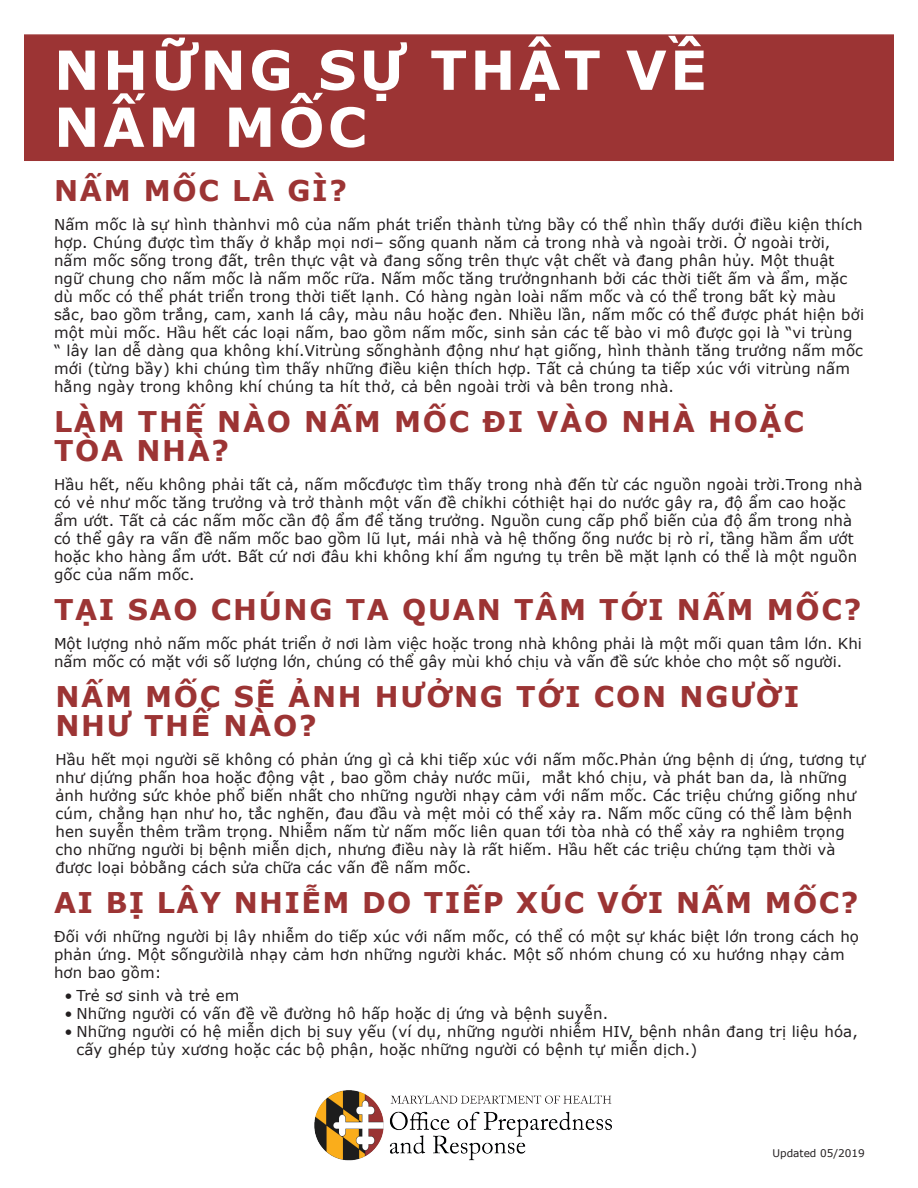
<style>
.page{position:relative;width:918px;height:1188px;background:#fff}
.page>*{position:absolute;margin:0;border:0;box-sizing:border-box;transform-origin:0 0}
.t1{font:700 54px/57px "Verdana";letter-spacing:.06em;color:#fff}
.t2{font:700 28.5px/28.5px "Verdana";letter-spacing:.06em;color:#9c3434}
.t3{font:15px/18px "Verdana";letter-spacing:.01em;color:#231f20}
.t4{font:10.5px "Verdana";color:#231f20}
</style>
<div class="page">
<div style="left:24px;top:34px;width:870px;height:127px;background:#9c3434;border:2px solid #9c3434"></div>
<img style="left:314px;top:1090px;width:297px;height:71px">
<p class="t1" style="left:54px;top:41px;width:655px">NHỮNG SỰ THẬT VỀ<br>NẤM MỐC</p>
<p class="t2" style="left:54px;top:176px;width:295px">NẤM MỐC LÀ GÌ?</p>
<p class="t3" style="left:54px;top:216px;width:812px">Nấm mốc là sự hình thànhvi mô của nấm phát triển thành từng bầy có thể nhìn thấy dưới điều kiện thích hợp. Chúng được tìm thấy ở khắp mọi nơi– sống quanh năm cả trong nhà và ngoài trời. Ở ngoài trời, nấm mốc sống trong đất, trên thực vật và đang sống trên thực vật chết và đang phân hủy. Một thuật ngữ chung cho nấm mốc là nấm mốc rữa. Nấm mốc tăng trưởngnhanh bởi các thời tiết ấm và ẩm, mặc dù mốc có thể phát triển trong thời tiết lạnh. Có hàng ngàn loài nấm mốc và có thể trong bất kỳ màu sắc, bao gồm trắng, cam, xanh lá cây, màu nâu hoặc đen. Nhiều lần, nấm mốc có thể được phát hiện bởi một mùi mốc. Hầu hết các loại nấm, bao gồm nấm mốc, sinh sản các tế bào vi mô được gọi là “vi trùng<br>“ lây lan dễ dàng qua không khí.Vitrùng sốnghành động như hạt giống, hình thành tăng trưởng nấm mốc mới (từng bầy) khi chúng tìm thấy những điều kiện thích hợp. Tất cả chúng ta tiếp xúc với vitrùng nấm hằng ngày trong không khí chúng ta hít thở, cả bên ngoài trời và bên trong nhà.</p>
<p class="t2" style="left:54px;top:407px;width:752px">LÀM THẾ NÀO NẤM MỐC ĐI VÀO NHÀ HOẶC<br>TÒA NHÀ?</p>
<p class="t3" style="left:54px;top:475px;width:810px">Hầu hết, nếu không phải tất cả, nấm mốcđược tìm thấy trong nhà đến từ các nguồn ngoài trời.Trong nhà có vẻ như mốc tăng trưởng và trở thành một vấn đề chỉkhi cóthiệt hại do nước gây ra, độ ẩm cao hoặc ẩm ướt. Tất cả các nấm mốc cần độ ẩm để tăng trưởng. Nguồn cung cấp phổ biến của độ ẩm trong nhà có thể gây ra vấn đề nấm mốc bao gồm lũ lụt, mái nhà và hệ thống ống nước bị rò rỉ, tầng hầm ẩm ướt hoặc kho hàng ẩm ướt. Bất cứ nơi đâu khi không khí ẩm ngưng tụ trên bề mặt lạnh có thể là một nguồn gốc của nấm mốc.</p>
<p class="t2" style="left:54px;top:595px;width:809px">TẠI SAO CHÚNG TA QUAN TÂM TỚI NẤM MỐC?</p>
<p class="t3" style="left:54px;top:635px;width:809px">Một lượng nhỏ nấm mốc phát triển ở nơi làm việc hoặc trong nhà không phải là một mối quan tâm lớn. Khi nấm mốc có mặt với số lượng lớn, chúng có thể gây mùi khó chịu và vấn đề sức khỏe cho một số người.</p>
<p class="t2" style="left:55px;top:682px;width:745px">NẤM MỐC SẼ ẢNH HƯỞNG TỚI CON NGƯỜI<br>NHƯ THẾ NÀO?</p>
<p class="t3" style="left:55px;top:751px;width:812px">Hầu hết mọi người sẽ không có phản ứng gì cả khi tiếp xúc với nấm mốc.Phản ứng bệnh dị ứng, tương tự như dịứng phấn hoa hoặc động vật , bao gồm chảy nước mũi, mắt khó chịu, và phát ban da, là những ảnh hưởng sức khỏe phổ biến nhất cho những người nhạy cảm với nấm mốc. Các triệu chứng giống như cúm, chẳng hạn như ho, tắc nghẽn, đau đầu và mệt mỏi có thể xảy ra. Nấm mốc cũng có thể làm bệnh hen suyễn thêm trầm trọng. Nhiễm nấm từ nấm mốc liên quan tới tòa nhà có thể xảy ra nghiêm trọng cho những người bị bệnh miễn dịch, nhưng điều này là rất hiếm. Hầu hết các triệu chứng tạm thời và được loại bỏbằng cách sửa chữa các vấn đề nấm mốc.</p>
<p class="t2" style="left:54px;top:888px;width:806px">AI BỊ LÂY NHIỄM DO TIẾP XÚC VỚI NẤM MỐC?</p>
<p class="t3" style="left:54px;top:928px;width:807px">Đối với những người bị lây nhiễm do tiếp xúc với nấm mốc, có thể có một sự khác biệt lớn trong cách họ phản ứng. Một sốngườilà nhạy cảm hơn những người khác. Một số nhóm chung có xu hướng nhạy cảm hơn bao gồm:</p>
<p class="t3" style="left:64px;top:986px;width:177px">• Trẻ sơ sinh và trẻ em</p>
<p class="t3" style="left:64px;top:1004px;width:545px">• Những người có vấn đề về đường hô hấp hoặc dị ứng và bệnh suyễn.</p>
<p class="t3" style="left:76px;top:1022px;width:783px;text-indent:-12px">• Những người có hệ miễn dịch bị suy yếu (ví dụ, những người nhiễm HIV, bệnh nhân đang trị liệu hóa, cấy ghép tủy xương hoặc các bộ phận, hoặc những người có bệnh tự miễn dịch.)</p>
<p class="t4" style="left:772px;top:1146px;width:94px">Updated 05/2019</p>
</div>
